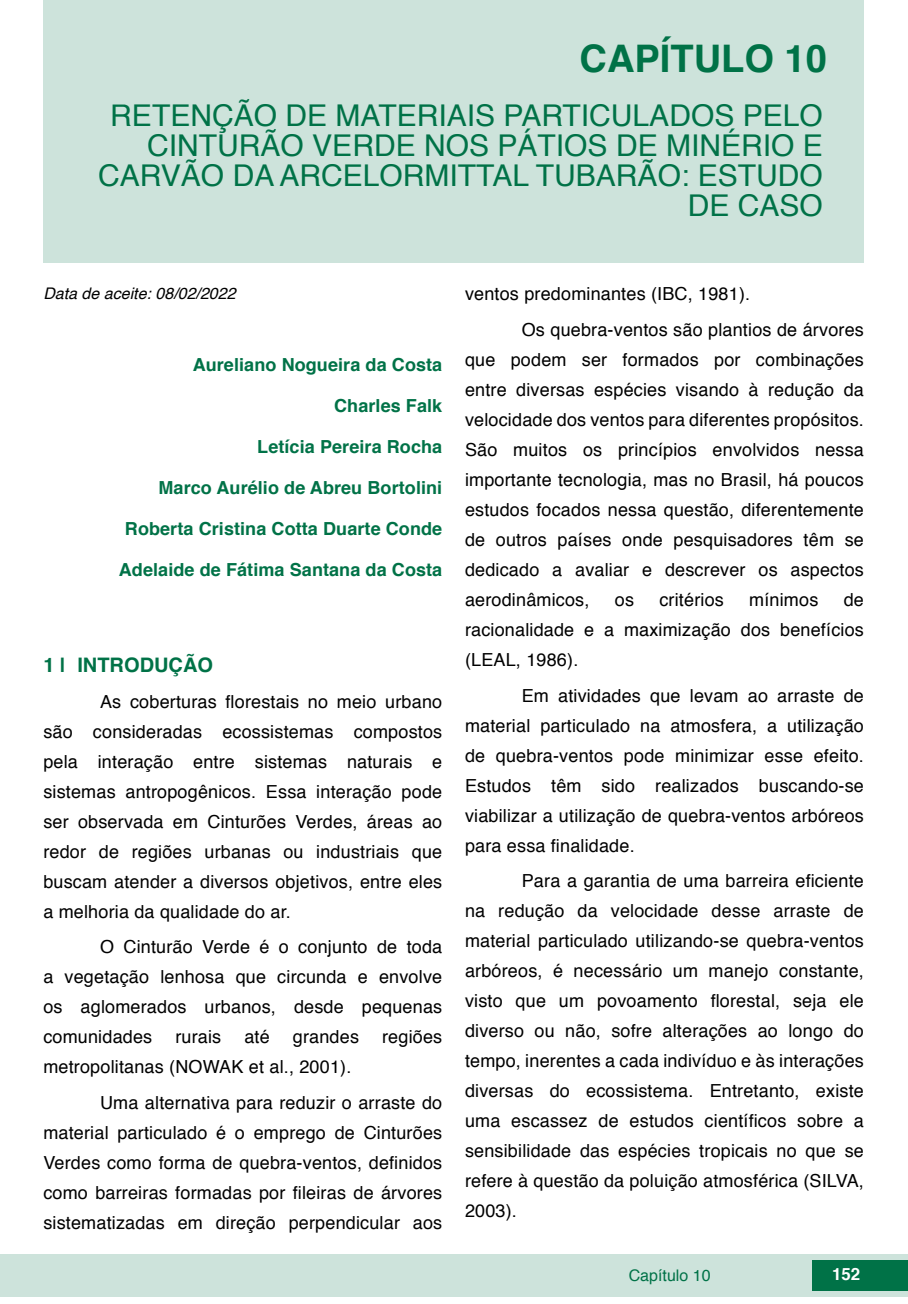
<style>
.page{position:relative;width:908px;height:1304px;background:#fff}
.page>*{position:absolute;margin:0;border:0;box-sizing:border-box;transform-origin:0 0}
.t1{font:700 38px "Helvetica";color:#007247}
.t2{font:30px/30px "Helvetica";color:#007247;text-align:right}
.t3{font:700 20px "Helvetica";color:#007247}
.t4{font:18px/30px "Helvetica";letter-spacing:.01em;color:#000;text-align:justify}
.t5{font:700 18px "Helvetica";letter-spacing:.005em;color:#007247}
.t6{font:700 16.8px "Helvetica";color:#fff}
.t7{font:italic 16px "Helvetica";color:#000}
.t8{font:16px "Helvetica";color:#007247}
</style>
<div class="page">
<div style="left:0;top:1254px;width:906px;height:43px;background:#cde3db"></div>
<div style="left:812px;top:1261px;width:95px;height:30px;background:#007247"></div>
<div style="left:43px;top:0;width:820px;height:263px;background:#cde3db"></div>
<h1 class="t1" style="left:579px;top:28px;width:249px">CAPÍTULO 10</h1>
<h2 class="t2" style="left:98px;top:102px;width:726px">RETENÇÃO DE MATERIAIS PARTICULADOS PELO<br>CINTURÃO VERDE NOS PÁTIOS DE MINÉRIO E<br>CARVÃO DA ARCELORMITTAL TUBARÃO: ESTUDO<br>DE CASO</h2>
<p class="t7" style="left:43px;top:280px;width:194px">Data de aceite: 08/02/2022</p>
<p class="t5" style="left:192px;top:350px;width:251px">Aureliano Nogueira da Costa</p>
<p class="t5" style="left:334px;top:391px;width:110px">Charles Falk</p>
<p class="t5" style="left:257px;top:432px;width:186px">Letícia Pereira Rocha</p>
<p class="t5" style="left:158px;top:473px;width:285px">Marco Aurélio de Abreu Bortolini</p>
<p class="t5" style="left:125px;top:514px;width:319px">Roberta Cristina Cotta Duarte Conde</p>
<p class="t5" style="left:119px;top:555px;width:325px">Adelaide de Fátima Santana da Costa</p>
<p class="t3" style="left:43px;top:649px;width:171px">1 | INTRODUÇÃO</p>
<p class="t4" style="left:43px;top:687px;width:400px;text-indent:57px">As coberturas florestais no meio urbano são consideradas ecossistemas compostos pela interação entre sistemas naturais e sistemas antropogênicos. Essa interação pode ser observada em Cinturões Verdes, áreas ao redor de regiões urbanas ou industriais que buscam atender a diversos objetivos, entre eles a melhoria da qualidade do ar.</p>
<p class="t4" style="left:43px;top:933px;width:400px;text-indent:57px">O Cinturão Verde é o conjunto de toda a vegetação lenhosa que circunda e envolve os aglomerados urbanos, desde pequenas comunidades</p>
<p class="t4" style="left:175px;top:1023px;width:47px">rurais</p>
<p class="t4" style="left:244px;top:1023px;width:27px">até</p>
<p class="t4" style="left:293px;top:1023px;width:68px">grandes</p>
<p class="t4" style="left:382px;top:1023px;width:62px">regiões</p>
<p class="t4" style="left:100px;top:1050px;width:343px;line-height:35.6px;text-indent:-57px">metropolitanas (NOWAK et al., 2001).<br>Uma alternativa para reduzir o arraste do</p>
<p class="t4" style="left:43px;top:1118px;width:400px">material particulado é o emprego de Cinturões Verdes como forma de quebra-ventos, definidos como barreiras formadas por fileiras de árvores sistematizadas em direção perpendicular aos</p>
<p class="t4" style="left:521px;top:277px;width:343px;line-height:35.6px;text-indent:-57px">ventos predominantes (IBC, 1981).<br>Os quebra-ventos são plantios de árvores</p>
<p class="t4" style="left:465px;top:345px;width:400px">que podem ser formados por combinações entre diversas espécies visando à redução da velocidade dos ventos para diferentes propósitos.<br>São muitos os princípios envolvidos nessa importante tecnologia, mas no Brasil, há poucos estudos focados nessa questão, diferentemente de outros países onde pesquisadores têm se dedicado a avaliar e descrever os aspectos aerodinâmicos,</p>
<p class="t4" style="left:614px;top:585px;width:21px">os</p>
<p class="t4" style="left:659px;top:585px;width:66px">critérios</p>
<p class="t4" style="left:748px;top:585px;width:71px">mínimos</p>
<p class="t4" style="left:465px;top:585px;width:400px;text-indent:378px">de racionalidade e a maximização dos benefícios (LEAL, 1986).</p>
<p class="t4" style="left:465px;top:681px;width:400px;text-indent:57px">Em atividades que levam ao arraste de material particulado na atmosfera, a utilização de quebra-ventos pode minimizar esse efeito.<br>Estudos têm sido realizados buscando-se viabilizar a utilização de quebra-ventos arbóreos para essa finalidade.</p>
<p class="t4" style="left:465px;top:867px;width:400px;text-indent:57px">Para a garantia de uma barreira eficiente na redução da velocidade desse arraste de material particulado utilizando-se quebra-ventos arbóreos, é necessário um manejo constante, visto que um povoamento florestal, seja ele diverso ou não, sofre alterações ao longo do tempo, inerentes a cada indivíduo e às interações diversas do ecossistema. Entretanto, existe uma escassez de estudos científicos sobre a sensibilidade das espécies tropicais no que se refere à questão da poluição atmosférica (SILVA, 2003).</p>
<p class="t8" style="left:628px;top:1263px;width:83px">Capítulo 10</p>
<p class="t6" style="left:831px;top:1261px;width:30px">152</p>
</div>
